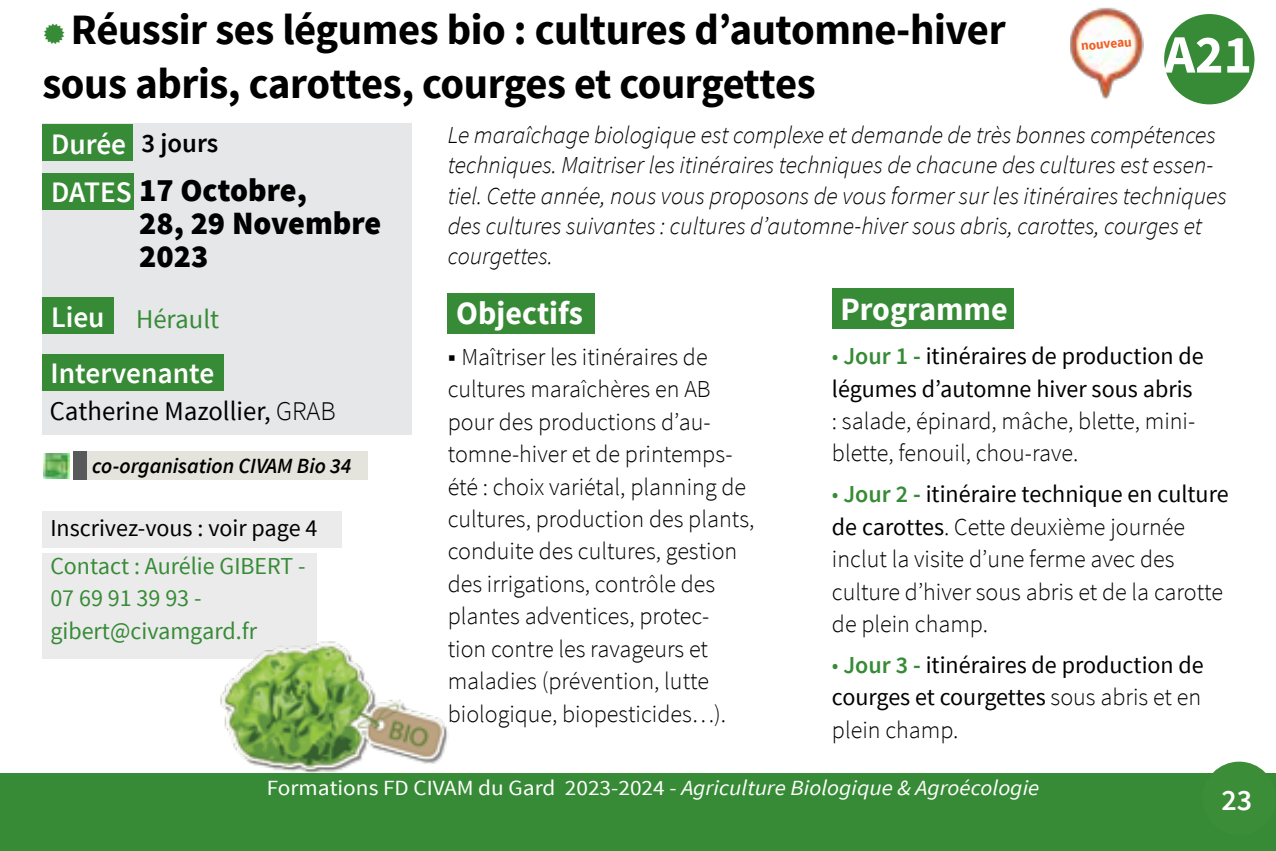
<style>
.page{position:relative;width:1276px;height:851px;background:#fff}
.page>*{position:absolute;margin:0;border:0;box-sizing:border-box;transform-origin:0 0}
.t1{font:700 54px "Source Sans Pro";color:#fff}
.t2{font:700 43.2px/54px "Source Sans Pro";letter-spacing:-.01em;color:#000}
.t3{font:900 32.4px/33px "Source Sans Pro";color:#000}
.t4{font:700 32.4px "Source Sans Pro";color:#fff}
.t5{font:600 30px "Source Sans Pro";color:#fff}
.t6{font:600 29.7px "Source Sans Pro";color:#fff}
.t7{font:27px "Source Sans Pro";color:#000}
.t8{font:600 27px "Source Sans Pro";color:#000}
.t9{font:27px "Source Sans Pro";color:#378b36}
.t10{font:300 24.3px/32.4px "Source Sans Pro";color:#000}
.t11{font:italic 300 24.3px/30px "Source Sans Pro";color:#000}
.t12{font:24.3px/32.4px "Source Sans Pro";color:#000}
.t13{font:24.3px/32.4px "Source Sans Pro";color:#378b36}
.t14{font:italic 21.6px "Source Sans Pro";color:#fff;scale:1.08 1}
.t15{font:italic 600 21.6px "Source Sans Pro";color:#000}
.t16{font:700 13.5px "Source Sans Pro";color:#f15d22}
.s1{font-size:29.7px;color:#fff}
.s2{font-weight:600;font-size:29.7px;color:#fff}
.s3{font-weight:300}
.s4{font-weight:400;font-size:27px}
.s5{font-weight:300;color:#378b36}
.s6{font-weight:600;color:#378b36}
.s7{color:#378b36}
.s8{font-weight:400}
.s9{font-style:normal}
</style>
<div class="page">
<div style="left:0;top:772px;width:1276px;height:78px;background:#378b36"></div>
<div style="left:1202px;top:761px;width:74px;height:74px;background:#3b8d37;border-radius:50%"></div>
<hr style="left:0;top:0;width:1276px;height:1px;background:#378b36">
<div style="left:1164px;top:14px;width:90px;height:90px;background:#378b36;border-radius:50%"></div>
<div style="left:43px;top:123px;width:369px;height:312px;background:#e6e7e8"></div>
<div style="left:448px;top:293px;width:147px;height:40px;background:#378b36"></div>
<div style="left:832px;top:288px;width:181px;height:41px;background:#378b36"></div>
<div style="left:43px;top:125px;width:90px;height:36px;background:#378b36"></div>
<div style="left:43px;top:297px;width:71px;height:37px;background:#378b36"></div>
<div style="left:42px;top:354px;width:182px;height:36px;background:#378b36"></div>
<div style="left:88px;top:451px;width:280px;height:28px;background:#e4e4dd"></div>
<div style="left:73px;top:451px;width:14px;height:28px;background:#58595b"></div>
<img style="left:44px;top:453px;width:25px;height:25px">
<div style="left:42px;top:511px;width:300px;height:36px;background:#ebebec"></div>
<div style="left:42px;top:553px;width:274px;height:105px;background:#ebebec"></div>
<img style="left:210px;top:629px;width:242px;height:144px">
<div style="left:43px;top:173px;width:91px;height:36px;background:#378b36"></div>
<img style="left:1070px;top:7px;width:73px;height:92px">
<h2 class="t2" style="left:42px;top:4px;width:964px;text-indent:29px">Réussir ses légumes bio : cultures d’automne-hiver sous abris, carottes, courges et courgettes</h2>
<p class="t11" style="left:448px;top:120px;width:780px">Le maraîchage biologique est complexe et demande de très bonnes compétences techniques. Maitriser les itinéraires techniques de chacune des cultures est essen&shy;tiel. Cette année, nous vous proposons de vous former sur les itinéraires techniques des cultures suivantes : cultures d’automne-hiver sous abris, carottes, courges et courgettes.</p>
<h1 class="t1" style="left:1164px;top:20px;width:89px">A21</h1>
<p class="t16" style="left:1080px;top:37px;width:52px;rotate:-5deg">nouveau</p>
<p class="t8" style="left:51px;top:126px;width:169px"><span class="s1">Durée</span> 3 jours</p>
<h3 class="t3" style="left:139px;top:175px;width:244px;text-indent:-88px"><span class="s2">DATES</span> 17 Octobre,<br>28, 29 Novembre<br>2023</h3>
<p class="t9" style="left:51px;top:302px;width:170px"><span class="s2">Lieu</span> Hérault</p>
<p class="t6" style="left:51px;top:354px;width:165px">Intervenante</p>
<p class="t7" style="left:50px;top:394px;width:287px">Catherine Mazollier, <span class="s3">GRAB</span></p>
<p class="t15" style="left:92px;top:452px;width:261px">co-organisation CIVAM Bio 34</p>
<p class="t12" style="left:50px;top:511px;width:268px">Inscrivez-vous : voir page 4</p>
<p class="t13" style="left:50px;top:550px;width:257px">Contact : Aurélie GIBERT -<br>07 69 91 39 93 - gibert@civamgard.fr</p>
<h3 class="t4" style="left:456px;top:292px;width:128px">Objectifs</h3>
<h3 class="t4" style="left:840px;top:288px;width:169px">Programme</h3>
<p class="t10" style="left:448px;top:341px;width:308px"><span class="s4">■</span> Maîtriser les itinéraires de cultures maraîchères en AB pour des productions d’au&shy;tomne-hiver et de printemps&shy;été : choix variétal, planning de cultures, production des plants, conduite des cultures, gestion des irrigations, contrôle des plantes adventices, protec-<br>tion contre les ravageurs et maladies (prévention, lutte biologique, biopesticides…).</p>
<p class="t12" style="left:832px;top:340px;width:373px"><span class="s5">•</span> <span class="s6">Jour 1 -</span> itinéraires de production de légumes d’automne hiver sous abris</p>
<p class="t10" style="left:832px;top:405px;width:365px">: salade, épinard, mâche, blette, mini&shy;blette, fenouil, chou-rave.</p>
<p class="t10" style="left:832px;top:478px;width:398px"><span class="s7">•</span> <span class="s6">Jour 2 -</span> <span class="s8">itinéraire technique en culture de carottes</span>. Cette deuxième journée inclut la visite d’une ferme avec des culture d’hiver sous abris et de la carotte de plein champ.</p>
<p class="t12" style="left:832px;top:649px;width:373px;text-align:justify"><span class="s5">•</span> <span class="s6">Jour 3 -</span> itinéraires de production de courges et courgettes <span class="s3">sous abris et en plein champ.</span></p>
<p class="t14" style="left:267px;top:774px;width:717px"><span class="s9">Formations FD CIVAM du Gard 2023-2024 -</span> Agriculture Biologique &amp; Agroécologie</p>
<p class="t5" style="left:1221px;top:780px;width:32px">23</p>
<p class="t5" style="left:1228px;top:791px;width:32px">23</p>
</div>
